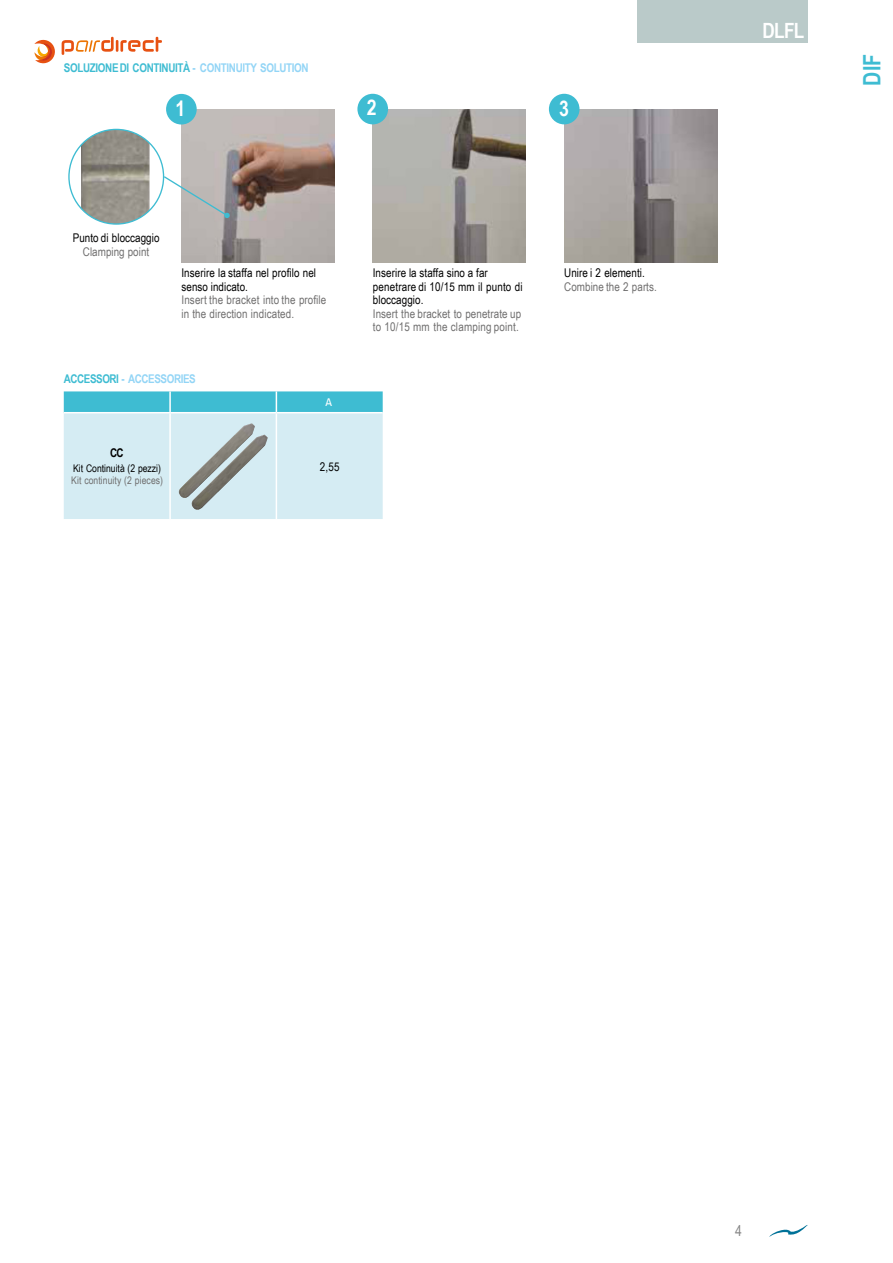
<style>
.page{position:relative;width:893px;height:1263px;background:#fff}
.page>*{position:absolute;margin:0;border:0;box-sizing:border-box;transform-origin:0 0}
.t1{font:700 24px "Arial Narrow";color:#3ebcd2}
.t2{font:700 21.6px "Arial Narrow";color:#fff}
.t3{font:700 21px "Arial Narrow";color:#fff}
.t4{font:15px "Arial Narrow";color:#878787}
.t5{font:12px/13.5px "Arial Narrow";letter-spacing:.005em;color:#000}
.t6{font:12px/13.5px "Arial Narrow";letter-spacing:.01em;color:#706f6f}
.t7{font:700 12px "Arial Narrow";letter-spacing:-.025em;color:#3ebcd2}
.t8{font:700 12px "Arial Narrow";letter-spacing:-.035em;color:#93d5f6}
.t9{font:700 12px "Arial Narrow";color:#000}
.t10{font:12px "Consolas";color:#fff}
.t11{font:10.5px "Arial Narrow";letter-spacing:.005em;color:#706f6f}
.t12{font:10.5px "Arial Narrow";color:#000}
.s1{color:#93d5f6}
.s2{color:#3ebcd2}
</style>
<div class="page">
<svg style="left:769px;top:1225px;width:39px;height:12px"></svg>
<img style="left:564px;top:109px;width:153px;height:153px">
<img style="left:181px;top:109px;width:154px;height:153px">
<img style="left:373px;top:109px;width:153px;height:153px">
<div style="left:166px;top:94px;width:31px;height:31px;background:#3ebcd2;border-radius:50%"></div>
<div style="left:357px;top:94px;width:31px;height:30px;background:#3ebcd2;border-radius:50%"></div>
<div style="left:549px;top:94px;width:30px;height:30px;background:#3ebcd2;border-radius:50%"></div>
<img style="left:81px;top:129px;width:69px;height:95px">
<svg style="left:162px;top:175px;width:68px;height:43px"></svg>
<svg style="left:64px;top:391px;width:319px;height:128px"></svg>
<hr style="left:64px;top:412px;width:106px;height:1px;background:#fff">
<hr style="left:170px;top:412px;width:106px;height:1px;background:#fff">
<hr style="left:169px;top:413px;width:2px;height:106px;background:#fff">
<hr style="left:276px;top:412px;width:107px;height:1px;background:#fff">
<hr style="left:276px;top:413px;width:1px;height:106px;background:#fff">
<img style="left:179px;top:423px;width:89px;height:87px">
<div style="left:638px;top:0;width:170px;height:43px;background:#bacac9"></div>
<svg style="left:62px;top:37px;width:100px;height:18px"></svg>
<svg style="left:34px;top:40px;width:21px;height:23px"></svg>
<p class="t7" style="left:64px;top:64px;width:246px">SOLUZIONEDI CONTINUITÀ <span class="s1">- CONTINUITY SOLUTION</span></p>
<h2 class="t2" style="left:175px;top:100px;width:11px">1</h2>
<h2 class="t2" style="left:367px;top:100px;width:11px">2</h2>
<h2 class="t2" style="left:559px;top:101px;width:11px">3</h2>
<p class="t5" style="left:73px;top:233px;width:88px">Punto di bloccaggio</p>
<p class="t6" style="left:83px;top:246px;width:68px">Clamping point</p>
<p class="t5" style="left:181px;top:267px;width:136px">Inserire la staffa nel profilo nel senso indicato.</p>
<p class="t6" style="left:181px;top:294px;width:146px">Insert the bracket into the profile in the direction indicated.</p>
<p class="t5" style="left:373px;top:267px;width:151px">Inserire la staffa sino a far penetrare di 10/15 mm il punto di bloccaggio.</p>
<p class="t6" style="left:373px;top:308px;width:150px">Insert the bracket to penetrate up to 10/15 mm the clamping point.</p>
<p class="t5" style="left:564px;top:267px;width:82px">Unire i 2 elementi.</p>
<p class="t6" style="left:564px;top:281px;width:94px">Combine the 2 parts.</p>
<p class="t8" style="left:64px;top:374px;width:133px"><span class="s2">ACCESSORI</span> - ACCESSORIES</p>
<p class="t9" style="left:110px;top:448px;width:15px">CC</p>
<p class="t12" style="left:73px;top:464px;width:89px">Kit Continuità (2 pezzi)</p>
<p class="t11" style="left:71px;top:476px;width:93px">Kit continuity (2 pieces)</p>
<p class="t10" style="left:325px;top:397px;width:8px">A</p>
<p class="t5" style="left:320px;top:461px;width:21px">2,55</p>
<h3 class="t3" style="left:762px;top:22px;width:44px">DLFL</h3>
<h1 class="t1" style="left:863px;top:86px;width:33px;rotate:-90deg">DIF</h1>
<p class="t4" style="left:735px;top:1225px;width:8px">4</p>
</div>
